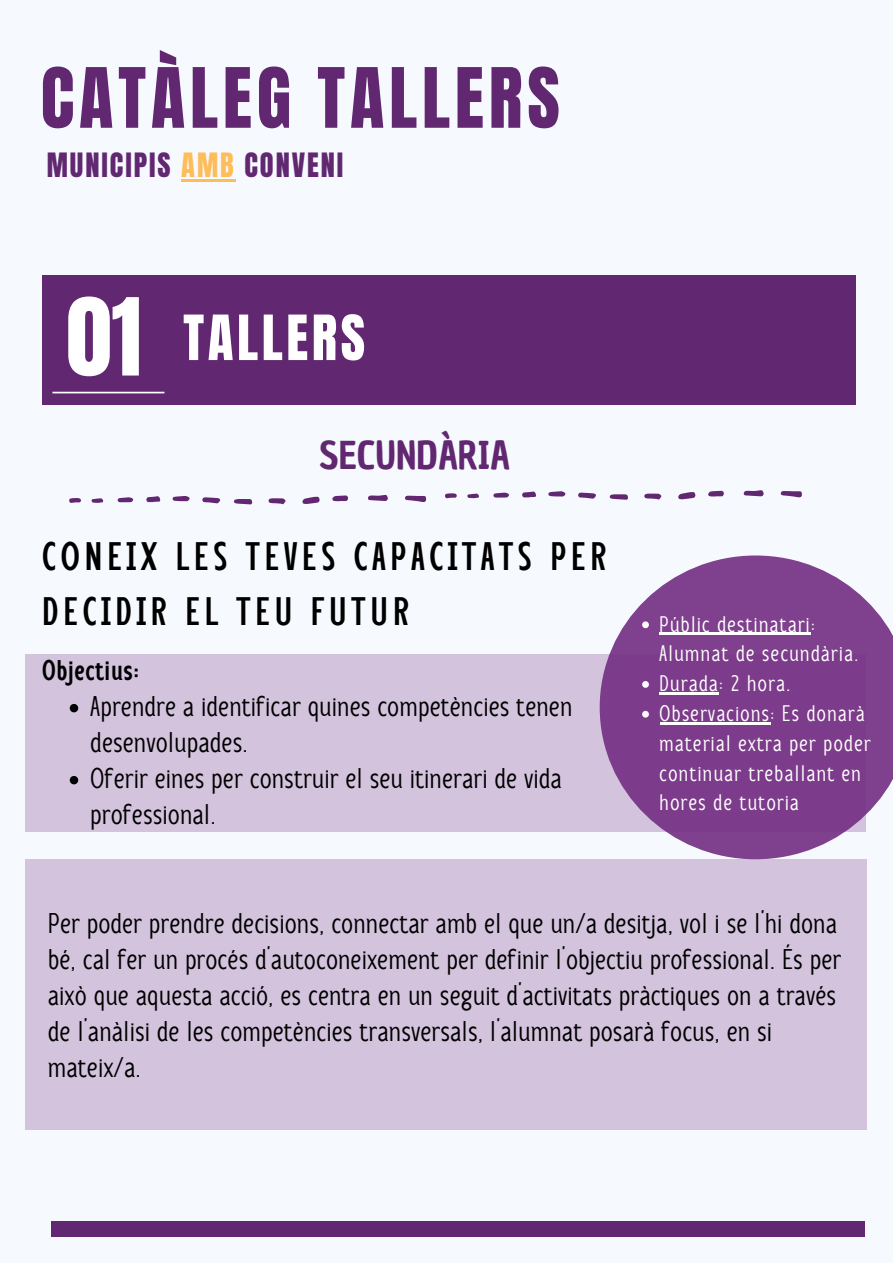
<style>
.page{position:relative;width:893px;height:1263px;background:#f6faff}
.page>*{position:absolute;margin:0;border:0;box-sizing:border-box;transform-origin:0 0}
.t1{font:70.65px "Anton";letter-spacing:.07em;color:#612871}
.t2{font:52.95px "Anton";letter-spacing:.07em;color:#fff}
.t3{font:700 39.75px/55.1px "Anicon Sans";letter-spacing:.125em;color:#000}
.t4{font:37.5px "Chau Philomene One";color:#612871}
.t5{font:28.5px/36px "Anicon Sans";letter-spacing:.025em;color:#000}
.t6{font:28.5px "Anton";letter-spacing:.07em;color:#612871}
.t7{font:700 28.5px "Anicon Sans";letter-spacing:.025em;color:#000}
.t8{font:22.5px/29.8px "Anicon Sans";letter-spacing:.065em;color:#fff}
.s1{color:#ffbd59}
.s2{font-size:91.12px}
</style>
<div class="page">
<div style="left:42px;top:276px;width:814px;height:129px;background:#612871"></div>
<hr style="left:52px;top:392px;width:112px;height:1px;background:#fff">
<div style="left:51px;top:1221px;width:813px;height:16px;background:#612871"></div>
<svg style="left:405px;top:496px;width:21px;height:6px"></svg>
<svg style="left:302px;top:497px;width:18px;height:7px"></svg>
<svg style="left:368px;top:495px;width:20px;height:6px"></svg>
<svg style="left:234px;top:499px;width:18px;height:5px"></svg>
<svg style="left:202px;top:497px;width:18px;height:6px"></svg>
<svg style="left:268px;top:498px;width:18px;height:6px"></svg>
<svg style="left:332px;top:495px;width:16px;height:6px"></svg>
<svg style="left:173px;top:496px;width:17px;height:5px"></svg>
<svg style="left:146px;top:496px;width:14px;height:6px"></svg>
<svg style="left:118px;top:497px;width:15px;height:5px"></svg>
<svg style="left:69px;top:498px;width:12px;height:5px"></svg>
<svg style="left:91px;top:498px;width:12px;height:5px"></svg>
<svg style="left:780px;top:491px;width:22px;height:6px"></svg>
<svg style="left:678px;top:492px;width:17px;height:7px"></svg>
<svg style="left:743px;top:490px;width:21px;height:6px"></svg>
<svg style="left:609px;top:494px;width:19px;height:6px"></svg>
<svg style="left:578px;top:493px;width:18px;height:6px"></svg>
<svg style="left:644px;top:494px;width:17px;height:6px"></svg>
<svg style="left:708px;top:491px;width:16px;height:5px"></svg>
<svg style="left:548px;top:491px;width:17px;height:6px"></svg>
<svg style="left:522px;top:491px;width:14px;height:6px"></svg>
<svg style="left:493px;top:492px;width:16px;height:6px"></svg>
<svg style="left:445px;top:493px;width:12px;height:5px"></svg>
<svg style="left:467px;top:493px;width:12px;height:5px"></svg>
<hr style="left:181px;top:179px;width:55px;height:3px;background:#ffbd59">
<div style="left:25px;top:654px;width:840px;height:178px;background:#d3c3dd"></div>
<div style="left:25px;top:859px;width:841px;height:270px;background:#d3c3dd"></div>
<svg style="left:599px;top:555px;width:294px;height:304px;fill:#7f408d"></svg>
<svg style="left:642px;top:621px;width:7px;height:7px"></svg>
<hr style="left:659px;top:633px;width:152px;height:2px;background:#fff">
<svg style="left:642px;top:681px;width:7px;height:7px"></svg>
<hr style="left:659px;top:692px;width:60px;height:2px;background:#fff">
<svg style="left:642px;top:711px;width:7px;height:7px"></svg>
<hr style="left:659px;top:722px;width:111px;height:2px;background:#fff">
<svg style="left:70px;top:704px;width:8px;height:8px"></svg>
<svg style="left:70px;top:776px;width:8px;height:8px"></svg>
<h1 class="t1" style="left:41px;top:47px;width:520px">CATÀLEG TALLERS</h1>
<p class="t6" style="left:47px;top:145px;width:298px">MUNICIPIS <span class="s1">AMB</span> CONVENI</p>
<h2 class="t2" style="left:66px;top:300px;width:300px"><span class="s2">01</span> TALLERS</h2>
<h3 class="t4" style="left:319px;top:430px;width:192px">SECUNDÀRIA</h3>
<h3 class="t3" style="left:42px;top:528px;width:566px">CONEIX LES TEVES CAPACITATS PER<br>DECIDIR EL TEU FUTUR</h3>
<p class="t7" style="left:42px;top:655px;width:99px">Objectius:</p>
<p class="t5" style="left:91px;top:688px;width:483px">Aprendre a identificar quines competències tenen desenvolupades.<br>Oferir eines per construir el seu itinerari de vida professional.</p>
<p class="t8" style="left:659px;top:609px;width:212px">Públic destinatari:<br>Alumnat de secundària.<br>Durada: 2 hora.<br>Observacions: Es donarà material extra per poder continuar treballant en hores de tutoria</p>
<p class="t5" style="left:48px;top:905px;width:794px">Per poder prendre decisions, connectar amb el que un/a desitja, vol i se l'hi dona bé, cal fer un procés d'autoconeixement per definir l'objectiu professional. És per això que aquesta acció, es centra en un seguit d'activitats pràctiques on a través de l'anàlisi de les competències transversals, l'alumnat posarà focus, en si mateix/a.</p>
</div>
